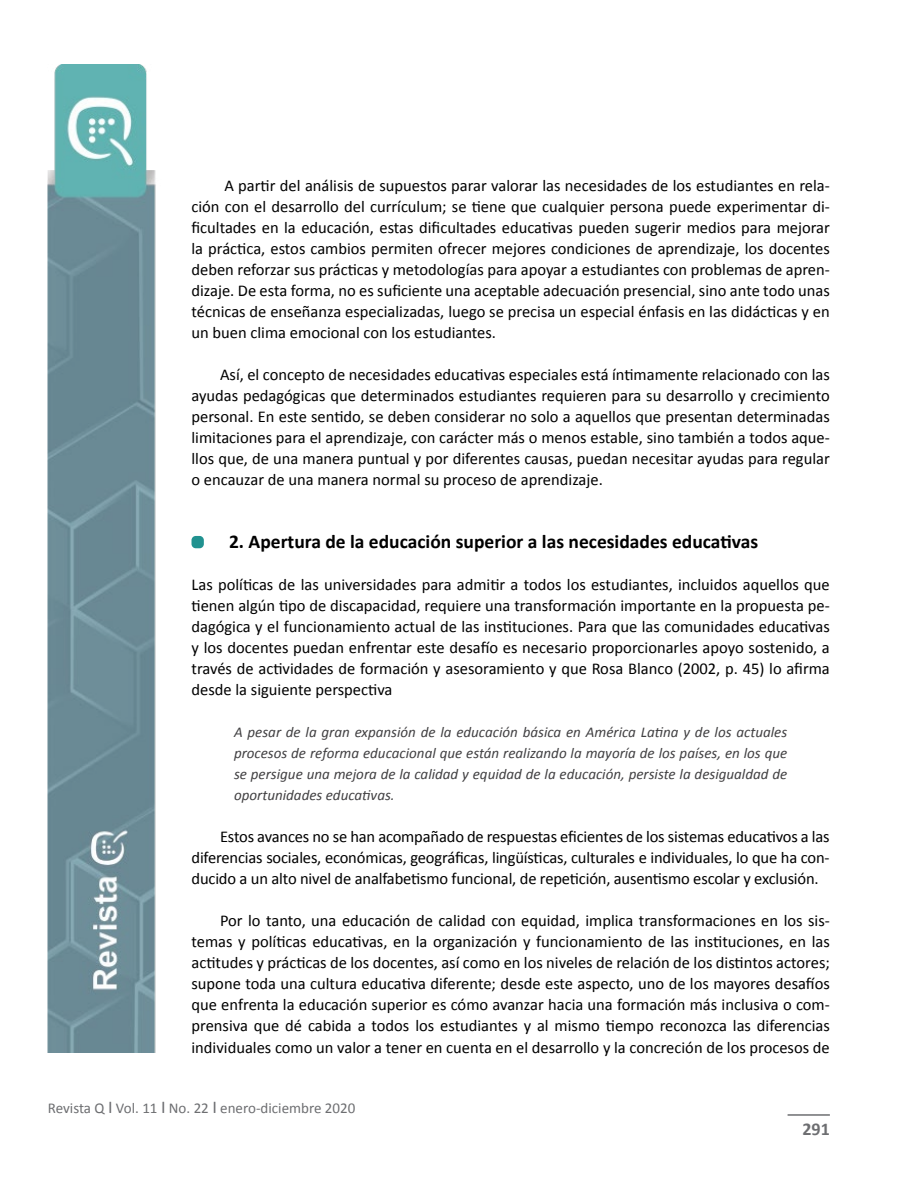
<style>
.page{position:relative;width:915px;height:1191px;background:#fff}
.page>*{position:absolute;margin:0;border:0;box-sizing:border-box;transform-origin:0 0}
.t1{font:700 19.5px "Calibri";color:#000}
.t2{font:700 18px "Calibri";color:#6d6e71}
.t3{font:16.5px/21px "Calibri";color:#000;text-align:justify}
.t4{font:italic 15px/21px "Calibri";color:#414042;text-align:justify}
.t5{font:15px "Calibri";color:#6d6e71}
.s1{font-size:18px}
</style>
<div class="page">
<img style="left:48px;top:65px;width:108px;height:987px">
<hr style="left:787px;top:1114px;width:42px;height:1px;background:#6d6e71">
<div style="left:191px;top:536px;width:13px;height:12px;background:#219290;border-radius:4px"></div>
<p class="t3" style="left:191px;top:175px;width:639px;text-indent:33px">A partir del análisis de supuestos parar valorar las necesidades de los estudiantes en rela&shy;ción con el desarrollo del currículum; se tiene que cualquier persona puede experimentar di&shy;ficultades en la educación, estas dificultades educativas pueden sugerir medios para mejorar la práctica, estos cambios permiten ofrecer mejores condiciones de aprendizaje, los docentes deben reforzar sus prácticas y metodologías para apoyar a estudiantes con problemas de apren&shy;dizaje. De esta forma, no es suficiente una aceptable adecuación presencial, sino ante todo unas técnicas de enseñanza especializadas, luego se precisa un especial énfasis en las didácticas y en un buen clima emocional con los estudiantes.</p>
<p class="t3" style="left:191px;top:364px;width:639px;text-indent:28px">Así, el concepto de necesidades educativas especiales está íntimamente relacionado con las ayudas pedagógicas que determinados estudiantes requieren para su desarrollo y crecimiento personal. En este sentido, se deben considerar no solo a aquellos que presentan determinadas limitaciones para el aprendizaje, con carácter más o menos estable, sino también a todos aque&shy;llos que, de una manera puntual y por diferentes causas, puedan necesitar ayudas para regular o encauzar de una manera normal su proceso de aprendizaje.</p>
<p class="t1" style="left:229px;top:530px;width:530px">2. Apertura de la educación superior a las necesidades educativas</p>
<p class="t3" style="left:191px;top:574px;width:639px">Las políticas de las universidades para admitir a todos los estudiantes, incluidos aquellos que tienen algún tipo de discapacidad, requiere una transformación importante en la propuesta pe&shy;dagógica y el funcionamiento actual de las instituciones. Para que las comunidades educativas y los docentes puedan enfrentar este desafío es necesario proporcionarles apoyo sostenido, a través de actividades de formación y asesoramiento y que Rosa Blanco (2002, p. 45) lo afirma desde la siguiente perspectiva</p>
<p class="t4" style="left:234px;top:721px;width:554px">A pesar de la gran expansión de la educación básica en América Latina y de los actuales procesos de reforma educacional que están realizando la mayoría de los países, en los que se persigue una mejora de la calidad y equidad de la educación, persiste la desigualdad de oportunidades educativas.</p>
<p class="t3" style="left:191px;top:826px;width:639px;text-indent:28px">Estos avances no se han acompañado de respuestas eficientes de los sistemas educativos a las diferencias sociales, económicas, geográficas, lingüísticas, culturales e individuales, lo que ha con&shy;ducido a un alto nivel de analfabetismo funcional, de repetición, ausentismo escolar y exclusión.</p>
<p class="t3" style="left:191px;top:910px;width:639px;text-indent:28px">Por lo tanto, una educación de calidad con equidad, implica transformaciones en los sis&shy;temas y políticas educativas, en la organización y funcionamiento de las instituciones, en las actitudes y prácticas de los docentes, así como en los niveles de relación de los distintos actores; supone toda una cultura educativa diferente; desde este aspecto, uno de los mayores desafíos que enfrenta la educación superior es cómo avanzar hacia una formación más inclusiva o com&shy;prensiva que dé cabida a todos los estudiantes y al mismo tiempo reconozca las diferencias individuales como un valor a tener en cuenta en el desarrollo y la concreción de los procesos de</p>
<p class="t5" style="left:48px;top:1098px;width:309px">Revista Q <span class="s1">I</span> Vol. 11 <span class="s1">I</span> No. 22 <span class="s1">I</span> enero-diciembre 2020</p>
<p class="t2" style="left:802px;top:1118px;width:29px">291</p>
</div>
